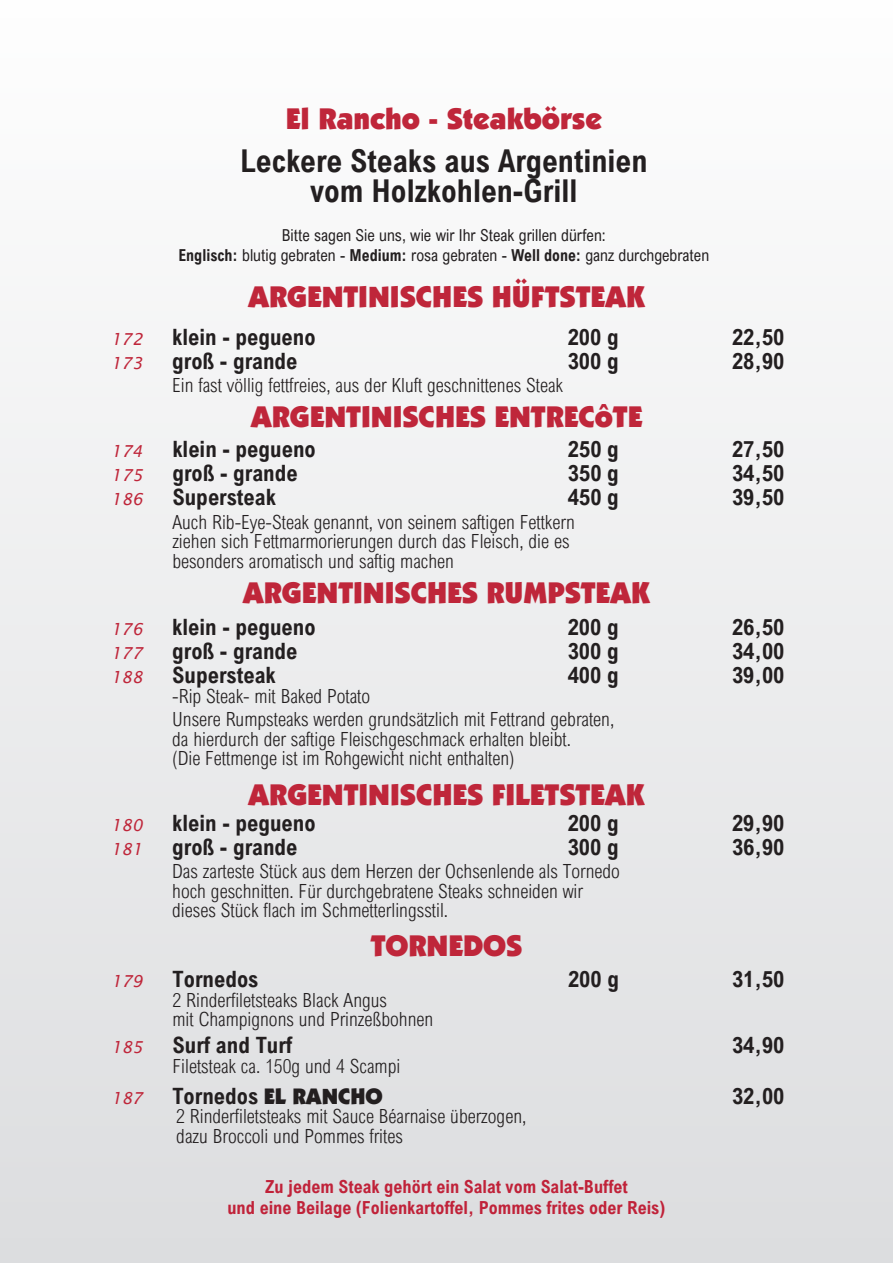
<style>
.page{position:relative;width:893px;height:1263px;background:#fff}
.page>*{position:absolute;margin:0;border:0;box-sizing:border-box;transform-origin:0 0}
.t1{font:700 31.5px/30px "Arial Nova Cond";color:#231f20;text-align:center}
.t2{font:900 30px "Kabel IT Cby BT";color:#bf263a}
.t3{font:700 22.5px "Arial Nova Cond";color:#231f20}
.t4{font:300 19.5px/19.5px "Arial Nova Cond";color:#231f20}
.t5{font:700 18px/21px "Arial Nova Cond";color:#c02239;text-align:center}
.t6{font:16.5px/19.8px "Arial Nova Cond";color:#231f20;text-align:center;scale:.95 1}
.t7{font:italic 16.5px "Lucida Sans";color:#bf263a}
.s1{font-weight:700}
.s2{font-family:"Kabel IT Cby BT";font-weight:900}
</style>
<div class="page">
<div style="left:0;top:0;width:893px;height:1263px;background:linear-gradient(to bottom,#fefefe,#dcdddf)"></div>
<h2 class="t2" style="left:286px;top:100px;width:317px">El Rancho - Steakbörse</h2>
<h1 class="t1" style="left:240px;top:145px;width:409px">Leckere Steaks aus Argentinien vom Holzkohlen-Grill</h1>
<p class="t6" style="left:178px;top:225px;width:560px">Bitte sagen Sie uns, wie wir Ihr Steak grillen dürfen:<br><span class="s1">Englisch:</span> blutig gebraten - <span class="s1">Medium:</span> rosa gebraten - <span class="s1">Well done:</span> ganz durchgebraten</p>
<h2 class="t2" style="left:248px;top:278px;width:398px">ARGENTINISCHES HÜFTSTEAK</h2>
<p class="t7" style="left:111px;top:329px;width:33px">172</p>
<p class="t3" style="left:172px;top:322px;width:145px">klein - pegueno</p>
<p class="t3" style="left:568px;top:322px;width:53px">200 g</p>
<p class="t3" style="left:732px;top:322px;width:54px">22,50</p>
<p class="t7" style="left:111px;top:353px;width:33px">173</p>
<p class="t3" style="left:172px;top:346px;width:127px">groß - grande</p>
<p class="t3" style="left:568px;top:346px;width:53px">300 g</p>
<p class="t3" style="left:732px;top:346px;width:54px">28,90</p>
<p class="t4" style="left:172px;top:375px;width:392px">Ein fast völlig fettfreies, aus der Kluft geschnittenes Steak</p>
<h2 class="t2" style="left:251px;top:398px;width:393px">ARGENTINISCHES ENTRECôTE</h2>
<p class="t7" style="left:111px;top:442px;width:33px">174</p>
<p class="t3" style="left:172px;top:435px;width:145px">klein - pegueno</p>
<p class="t3" style="left:568px;top:435px;width:53px">250 g</p>
<p class="t3" style="left:732px;top:435px;width:54px">27,50</p>
<p class="t7" style="left:111px;top:466px;width:33px">175</p>
<p class="t3" style="left:172px;top:459px;width:127px">groß - grande</p>
<p class="t3" style="left:568px;top:459px;width:53px">350 g</p>
<p class="t3" style="left:732px;top:459px;width:54px">34,50</p>
<p class="t7" style="left:111px;top:490px;width:33px">186</p>
<p class="t3" style="left:172px;top:483px;width:105px">Supersteak</p>
<p class="t3" style="left:568px;top:483px;width:53px">450 g</p>
<p class="t3" style="left:732px;top:483px;width:54px">39,50</p>
<p class="t4" style="left:172px;top:512px;width:404px">Auch Rib-Eye-Steak genannt, von seinem saftigen Fettkern ziehen sich Fettmarmorierungen durch das Fleisch, die es besonders aromatisch und saftig machen</p>
<h2 class="t2" style="left:243px;top:575px;width:409px">ARGENTINISCHES RUMPSTEAK</h2>
<p class="t7" style="left:111px;top:620px;width:33px">176</p>
<p class="t3" style="left:172px;top:613px;width:145px">klein - pegueno</p>
<p class="t3" style="left:568px;top:613px;width:53px">200 g</p>
<p class="t3" style="left:732px;top:613px;width:54px">26,50</p>
<p class="t7" style="left:111px;top:644px;width:33px">177</p>
<p class="t3" style="left:172px;top:637px;width:127px">groß - grande</p>
<p class="t3" style="left:568px;top:637px;width:53px">300 g</p>
<p class="t3" style="left:732px;top:637px;width:54px">34,00</p>
<p class="t7" style="left:111px;top:668px;width:33px">188</p>
<p class="t3" style="left:172px;top:661px;width:105px">Supersteak</p>
<p class="t3" style="left:568px;top:661px;width:53px">400 g</p>
<p class="t3" style="left:732px;top:661px;width:54px">39,00</p>
<p class="t4" style="left:172px;top:683px;width:444px;line-height:23.7px">-Rip Steak- mit Baked Potato<br>Unsere Rumpsteaks werden grundsätzlich mit Fettrand gebraten,</p>
<p class="t4" style="left:172px;top:729px;width:400px">da hierdurch der saftige Fleischgeschmack erhalten bleibt. (Die Fettmenge ist im Rohgewicht nicht enthalten)</p>
<h2 class="t2" style="left:248px;top:776px;width:398px">ARGENTINISCHES FILETSTEAK</h2>
<p class="t7" style="left:111px;top:815px;width:33px">180</p>
<p class="t3" style="left:172px;top:808px;width:145px">klein - pegueno</p>
<p class="t3" style="left:568px;top:808px;width:53px">200 g</p>
<p class="t3" style="left:732px;top:808px;width:54px">29,90</p>
<p class="t7" style="left:111px;top:839px;width:33px">181</p>
<p class="t3" style="left:172px;top:832px;width:127px">groß - grande</p>
<p class="t3" style="left:568px;top:832px;width:53px">300 g</p>
<p class="t3" style="left:732px;top:832px;width:54px">36,90</p>
<p class="t4" style="left:172px;top:861px;width:449px">Das zarteste Stück aus dem Herzen der Ochsenlende als Tornedo hoch geschnitten. Für durchgebratene Steaks schneiden wir dieses Stück flach im Schmetterlingsstil.</p>
<h2 class="t2" style="left:371px;top:927px;width:153px">TORNEDOS</h2>
<p class="t7" style="left:111px;top:972px;width:33px">179</p>
<p class="t3" style="left:173px;top:965px;width:87px">Tornedos</p>
<p class="t3" style="left:568px;top:965px;width:53px">200 g</p>
<p class="t3" style="left:732px;top:965px;width:54px">31,50</p>
<p class="t4" style="left:173px;top:990px;width:262px">2 Rinderfiletsteaks Black Angus<br>mit Champignons und Prinzeßbohnen</p>
<p class="t7" style="left:111px;top:1038px;width:33px">185</p>
<p class="t3" style="left:173px;top:1031px;width:121px">Surf and Turf</p>
<p class="t3" style="left:732px;top:1031px;width:54px">34,90</p>
<p class="t4" style="left:173px;top:1056px;width:229px">Filetsteak ca. 150g und 4 Scampi</p>
<p class="t7" style="left:111px;top:1089px;width:33px">187</p>
<p class="t3" style="left:172px;top:1082px;width:212px">Tornedos <span class="s2">EL RANCHO</span></p>
<p class="t3" style="left:732px;top:1082px;width:54px">32,00</p>
<p class="t4" style="left:176px;top:1106px;width:352px">2 Rinderfiletsteaks mit Sauce Béarnaise überzogen, dazu Broccoli und Pommes frites</p>
<p class="t5" style="left:227px;top:1176px;width:440px">Zu jedem Steak gehört ein Salat vom Salat-Buffet<br>und eine Beilage (Folienkartoffel, Pommes frites oder Reis)</p>
</div>
